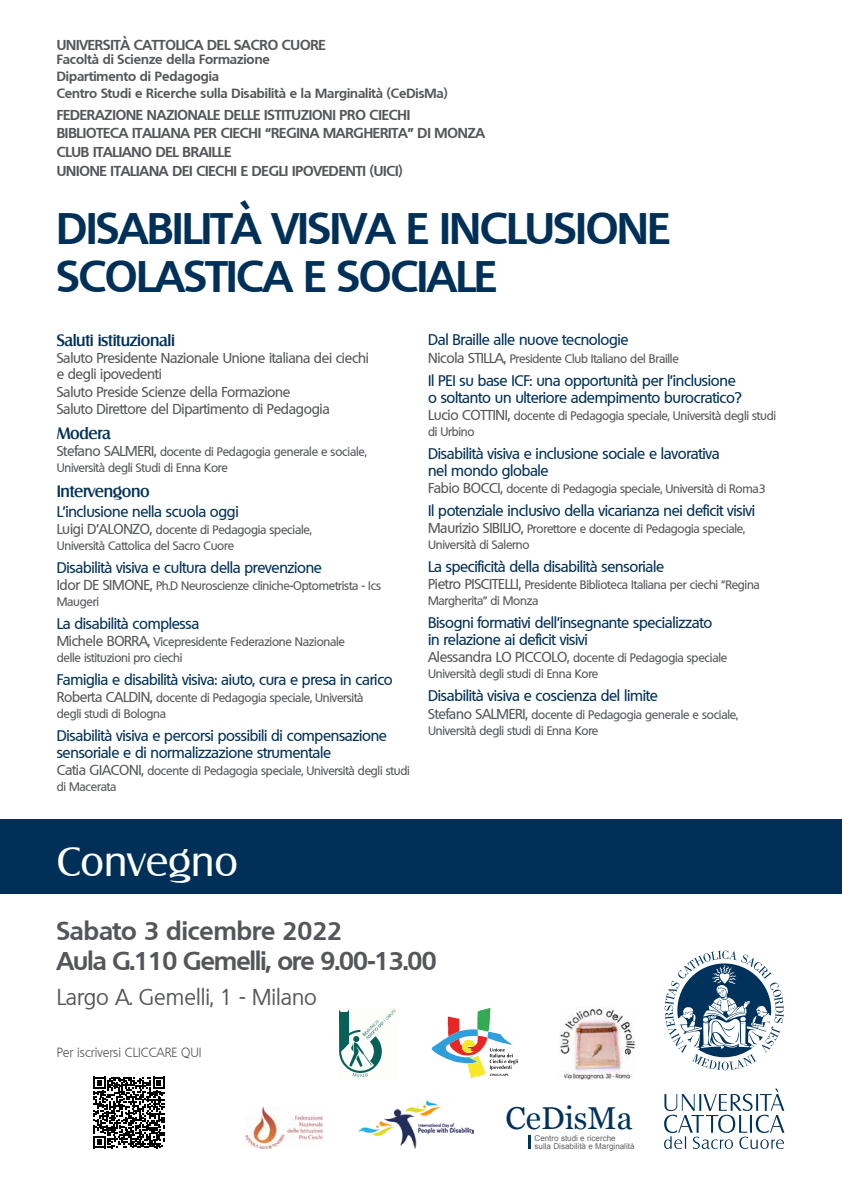
<style>
.page{position:relative;width:842px;height:1191px;background:#fff}
.page>*{position:absolute;margin:0;border:0;box-sizing:border-box;transform-origin:0 0}
.t1{font:700 43px/48px "Quebec";letter-spacing:-.015em;color:#003057}
.t2{font:40px "Salzburg";color:#fff}
.t3{font:31.6px "Georgia";color:#00325c}
.t4{font:700 25px/30px "Quebec";letter-spacing:-.03em;color:#54565a}
.t5{font:22px "Quebec";color:#54565a}
.t6{font:500 16px "Salzburg";letter-spacing:-.02em;color:#003057}
.t7{font:500 15px/17px "Quebec";letter-spacing:-.02em;color:#003057}
.t8{font:700 14px/18.8px "Quebec";letter-spacing:-.01em;color:#54565a}
.t9{font:500 14px/16px "Quebec";letter-spacing:-.02em;color:#54565a}
.t10{font:700 13px/17px "Quebec";color:#54565a}
.t11{font:300 13px "Quebec";color:#54565a}
.t12{font:500 12px/16px "Quebec";letter-spacing:-.02em;color:#54565a}
.t13{font:8.1px/8px "Arial";color:#646363}
.t14{font:700 3.4px "Optima";color:#000}
.s1{font-size:14px}
</style>
<div class="page">
<div style="left:0;top:819px;width:842px;height:75px;background:#003057"></div>
<svg style="left:664px;top:950px;width:120px;height:120px"></svg>
<svg style="left:664px;top:1088px;width:120px;height:61px"></svg>
<svg style="left:529px;top:1135px;width:2px;height:13px"></svg>
<svg style="left:431px;top:1008px;width:87px;height:70px"></svg>
<img style="left:358px;top:1100px;width:115px;height:48px">
<div style="left:338px;top:1008px;width:60px;height:70px;background:#fdfef9"></div>
<svg style="left:339px;top:1009px;width:57px;height:68px"></svg>
<img style="left:559px;top:1008px;width:76px;height:71px">
<svg style="left:93px;top:1076px;width:72px;height:72px"></svg>
<img style="left:245px;top:1106px;width:77px;height:42px">
<p class="t8" style="left:57px;top:35px;width:271px">UNIVERSITÀ CATTOLICA DEL SACRO CUORE</p>
<p class="t10" style="left:57px;top:50px;width:392px">Facoltà di Scienze della Formazione<br>Dipartimento di Pedagogia<br>Centro Studi e Ricerche sulla Disabilità e la Marginalità (CeDisMa)</p>
<p class="t8" style="left:57px;top:105px;width:430px">FEDERAZIONE NAZIONALE DELLE ISTITUZIONI PRO CIECHI BIBLIOTECA ITALIANA PER CIECHI “REGINA MARGHERITA” DI MONZA CLUB ITALIANO DEL BRAILLE<br>UNIONE ITALIANA DEI CIECHI E DEGLI IPOVEDENTI (UICI)</p>
<h1 class="t1" style="left:57px;top:204px;width:615px">DISABILITÀ VISIVA E INCLUSIONE<br>SCOLASTICA E SOCIALE</h1>
<h3 class="t6" style="left:57px;top:330px;width:120px">Saluti istituzionali</h3>
<p class="t9" style="left:57px;top:350px;width:314px">Saluto Presidente Nazionale Unione italiana dei ciechi e degli ipovedenti</p>
<p class="t9" style="left:57px;top:383px;width:275px;line-height:17.4px">Saluto Preside Scienze della Formazione<br>Saluto Direttore del Dipartimento di Pedagogia</p>
<h3 class="t6" style="left:57px;top:423px;width:55px">Modera</h3>
<p class="t12" style="left:57px;top:443px;width:312px"><span class="s1">Stefano SALMERI,</span> docente di Pedagogia generale e sociale,<br>Università degli Studi di Enna Kore</p>
<h3 class="t6" style="left:57px;top:481px;width:95px">Intervengono</h3>
<p class="t7" style="left:57px;top:502px;width:184px">L’inclusione nella scuola oggi</p>
<p class="t12" style="left:57px;top:521px;width:257px"><span class="s1">Luigi D’ALONZO,</span> docente di Pedagogia speciale,<br>Università Cattolica del Sacro Cuore</p>
<p class="t7" style="left:57px;top:558px;width:267px">Disabilità visiva e cultura della prevenzione</p>
<p class="t12" style="left:57px;top:577px;width:326px"><span class="s1">Idor DE SIMONE,</span> Ph.D Neuroscienze cliniche-Optometrista - Ics<br>Maugeri</p>
<p class="t7" style="left:57px;top:615px;width:144px">La disabilità complessa</p>
<p class="t12" style="left:57px;top:634px;width:290px"><span class="s1">Michele BORRA,</span> Vicepresidente Federazione Nazionale delle istituzioni pro ciechi</p>
<p class="t7" style="left:57px;top:671px;width:338px">Famiglia e disabilità visiva: aiuto, cura e presa in carico</p>
<p class="t12" style="left:57px;top:690px;width:308px"><span class="s1">Roberta CALDIN,</span> docente di Pedagogia speciale, Università degli studi di Bologna</p>
<p class="t7" style="left:57px;top:727px;width:332px">Disabilità visiva e percorsi possibili di compensazione sensoriale e di normalizzazione strumentale</p>
<p class="t12" style="left:57px;top:763px;width:355px"><span class="s1">Catia GIACONI,</span> docente di Pedagogia speciale, Università degli studi di Macerata</p>
<p class="t7" style="left:428px;top:331px;width:202px">Dal Braille alle nuove tecnologie</p>
<p class="t12" style="left:428px;top:350px;width:252px"><span class="s1">Nicola STILLA,</span> Presidente Club Italiano del Braille</p>
<p class="t7" style="left:428px;top:371px;width:315px">Il PEI su base ICF: una opportunità per l’inclusione o soltanto un ulteriore adempimento burocratico?</p>
<p class="t12" style="left:428px;top:407px;width:349px"><span class="s1">Lucio COTTINI,</span> docente di Pedagogia speciale, Università degli studi di Urbino</p>
<p class="t7" style="left:428px;top:444px;width:293px">Disabilità visiva e inclusione sociale e lavorativa nel mondo globale</p>
<p class="t12" style="left:428px;top:480px;width:339px"><span class="s1">Fabio BOCCI,</span> docente di Pedagogia speciale, Università di Roma3</p>
<p class="t7" style="left:428px;top:502px;width:329px">Il potenziale inclusivo della vicarianza nei deficit visivi</p>
<p class="t12" style="left:428px;top:521px;width:319px"><span class="s1">Maurizio SIBILIO,</span> Prorettore e docente di Pedagogia speciale,<br>Università di Salerno</p>
<p class="t7" style="left:428px;top:558px;width:238px">La specificità della disabilità sensoriale</p>
<p class="t12" style="left:428px;top:577px;width:333px"><span class="s1">Pietro PISCITELLI,</span> Presidente Biblioteca Italiana per ciechi “Regina<br>Margherita” di Monza</p>
<p class="t7" style="left:428px;top:614px;width:286px">Bisogni formativi dell’insegnante specializzato in relazione ai deficit visivi</p>
<p class="t12" style="left:428px;top:650px;width:301px"><span class="s1">Alessandra LO PICCOLO,</span> docente di Pedagogia speciale<br>Università degli studi di Enna Kore</p>
<p class="t7" style="left:428px;top:687px;width:231px">Disabilità visiva e coscienza del limite</p>
<p class="t12" style="left:428px;top:706px;width:312px"><span class="s1">Stefano SALMERI,</span> docente di Pedagogia generale e sociale,<br>Università degli studi di Enna Kore</p>
<h2 class="t2" style="left:57px;top:837px;width:183px">Convegno</h2>
<h3 class="t4" style="left:57px;top:915px;width:381px">Sabato 3 dicembre 2022<br>Aula G.110 Gemelli, ore 9.00-13.00</h3>
<h3 class="t5" style="left:57px;top:983px;width:262px">Largo A. Gemelli, 1 - Milano</h3>
<p class="t11" style="left:57px;top:1044px;width:146px">Per iscriversi CLICCARE QUI</p>
<p class="t14" style="left:490px;top:1072px;width:20px">ONLUS-APS</p>
<h3 class="t3" style="left:505px;top:1095px;width:129px">CeDisMa</h3>
<p class="t13" style="left:534px;top:1133px;width:102px">Centro studi e ricerche<br>sulla Disabilità e Marginalità</p>
</div>
